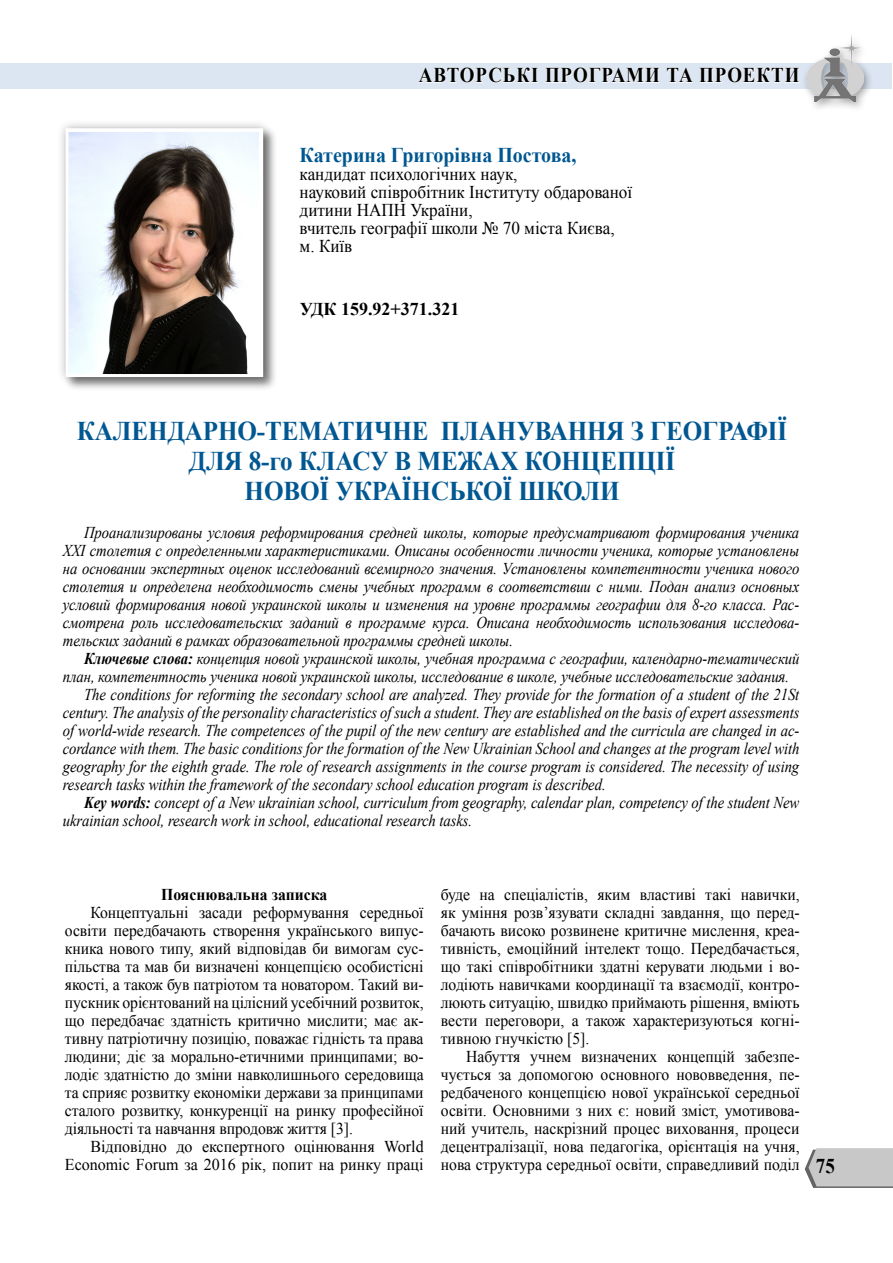
<style>
.page{position:relative;width:893px;height:1263px;background:#fff}
.page>*{position:absolute;margin:0;border:0;box-sizing:border-box;transform-origin:0 0}
.t1{font:700 27px/30px "Times New Roman";letter-spacing:-.005em;color:#005791;text-align:center;scale:.93 1}
.t2{font:700 21px "Times New Roman";letter-spacing:.05em;color:#000;scale:.9 1}
.t3{font:700 21px "Times New Roman";color:#005791;scale:.95 1}
.t4{font:18px/18px "Times New Roman";color:#000;scale:.95 1}
.t5{font:700 18px "Times New Roman";color:#000}
.t6{font:italic 16.5px/18px "Times New Roman";letter-spacing:-.005em;color:#000;text-align:justify;scale:.89 1}
.t7{font:16.5px/18px "Times New Roman";color:#000;text-align:justify;scale:.95 1}
.t8{font:16.5px/18px "Times New Roman";color:#000;text-align:right}
.t9{font:700 16.5px "Times New Roman";color:#000;scale:.95 1}
.s1{font-weight:700}
</style>
<div class="page">
<div style="left:0;top:63px;width:891px;height:26px;background:#dce6f2"></div>
<svg style="left:805px;top:1148px;width:88px;height:40px"></svg>
<div style="left:800px;top:31px;width:73px;height:82px;background:#000;opacity:.37"></div>
<img style="left:807px;top:32px;width:57px;height:69px">
<svg style="left:418px;top:67px;width:121px;height:16px"></svg>
<svg style="left:545px;top:67px;width:115px;height:16px"></svg>
<svg style="left:666px;top:67px;width:27px;height:16px"></svg>
<svg style="left:699px;top:67px;width:101px;height:16px"></svg>
<div style="left:63px;top:126px;width:214px;height:265px;background:#f3f3f3"></div>
<div style="left:56px;top:118px;width:217px;height:269px;background:#000;opacity:.3"></div>
<img style="left:70px;top:133px;width:189px;height:240px">
<div style="left:66px;top:128px;width:197px;height:249px;border:3px solid #fff"></div>
<p class="t2" style="left:419px;top:61px;width:424px">АВТОРСЬКІ ПРОГРАМИ ТА ПРОЕКТИ</p>
<p class="t3" style="left:300px;top:140px;width:293px">Катерина Григорівна Постова,</p>
<p class="t4" style="left:300px;top:165px;width:352px">кандидат психологічних наук,<br>науковий співробітник Інституту обдарованої дитини НАПН України,<br>вчитель географії школи № 70 міста Києва, м. Київ</p>
<p class="t5" style="left:300px;top:297px;width:161px">УДК 159.92+371.321</p>
<h1 class="t1" style="left:77px;top:416px;width:765px">КАЛЕНДАРНО-ТЕМАТИЧНЕ ПЛАНУВАННЯ З ГЕОГРАФІЇ<br>ДЛЯ 8-го КЛАСУ В МЕЖАХ КОНЦЕПЦІЇ<br>НОВОЇ УКРАЇНСЬКОЇ ШКОЛИ</h1>
<p class="t6" style="left:63px;top:523px;width:829px;text-indent:21px">Проанализированы условия реформирования средней школы, которые предусматривают формирования ученика ХХІ столетия с определенными характеристиками. Описаны особенности личности ученика, которые установлены на основании экспертных оценок исследований всемирного значения. Установлены компетентности ученика нового столетия и определена необходимость смены учебных программ в соответствии с ними. Подан анализ основных условий формирования новой украинской школы и изменения на уровне программы географии для 8-го класса. Рас&shy;смотрена роль исследовательских заданий в программе курса. Описана необходимость использования исследова&shy;тельских заданий в рамках образовательной программы средней школы.</p>
<p class="t6" style="left:84px;top:649px;width:805px"><span class="s1">Ключевые слова:</span> концепция новой украинской школы, учебная программа с географии, календарно-тематический</p>
<p class="t6" style="left:63px;top:667px;width:817px">план, компетентность ученика новой украинской школы, исследование в школе, учебные исследовательские задания.</p>
<p class="t6" style="left:84px;top:685px;width:805px">The conditions for reforming the secondary school are analyzed. They provide for the formation of a student of the 21St</p>
<p class="t6" style="left:63px;top:703px;width:829px">century. The analysis of the personality characteristics of such a student. They are established on the basis of expert assessments</p>
<p class="t6" style="left:63px;top:721px;width:829px">of world-wide research. The competences of the pupil of the new century are established and the curricula are changed in ac-</p>
<p class="t6" style="left:63px;top:739px;width:829px">cordance with them. The basic conditions for the formation of the New Ukrainian School and changes at the program level with</p>
<p class="t6" style="left:63px;top:757px;width:829px">geography for the eighth grade. The role of research assignments in the course program is considered. The necessity of using</p>
<p class="t6" style="left:63px;top:775px;width:611px">research tasks within the framework of the secondary school education program is described.</p>
<p class="t6" style="left:84px;top:793px;width:805px"><span class="s1">Key words:</span> concept of a New ukrainian school, curriculum from geography, calendar plan, competency of the student New</p>
<p class="t6" style="left:63px;top:811px;width:461px">ukrainian school, research work in school, educational research tasks.</p>
<p class="t9" style="left:161px;top:883px;width:176px">Пояснювальна записка</p>
<p class="t7" style="left:65px;top:903px;width:379px;text-indent:26px">Концептуальні засади реформування середньої освіти передбачають створення українського випус&shy;кника нового типу, який відповідав би вимогам сус&shy;пільства та мав би визначені концепцією особистісні якості, а також був патріотом та новатором. Такий ви&shy;пускник орієнтований на цілісний усебічний розвиток, що передбачає здатність критично мислити; має ак&shy;тивну патріотичну позицію, поважає гідність та права людини; діє за морально-етичними принципами; во&shy;лодіє здатністю до зміни навколишнього середовища та сприяє розвитку економіки держави за принципами сталого розвитку, конкуренції на ринку професійної діяльності та навчання впродовж життя [3].</p>
<p class="t8" style="left:65px;top:1137px;width:360px">Відповідно до експертного оцінювання World<br>Economic Forum за 2016 рік, попит на ринку праці</p>
<p class="t7" style="left:441px;top:885px;width:379px">буде на спеціалістів, яким властиві такі навички, як уміння розв’язувати складні завдання, що перед&shy;бачають високо розвинене критичне мислення, креа&shy;тивність, емоційний інтелект тощо. Передбачається, що такі співробітники здатні керувати людьми і во&shy;лодіють навичками координації та взаємодії, контро&shy;люють ситуацію, швидко приймають рішення, вміють вести переговори, а також характеризуються когні&shy;тивною гнучкістю [5].</p>
<p class="t7" style="left:441px;top:1047px;width:379px;text-indent:26px">Набуття учнем визначених концепцій забезпе&shy;чується за допомогою основного нововведення, пе&shy;редбаченого концепцією нової української середньої освіти. Основними з них є: новий зміст, умотивова&shy;ний учитель, наскрізний процес виховання, процеси децентралізації, нова педагогіка, орієнтація на учня, нова структура середньої освіти, справедливий поділ</p>
<p class="t2" style="left:816px;top:1151px;width:23px">75</p>
</div>
